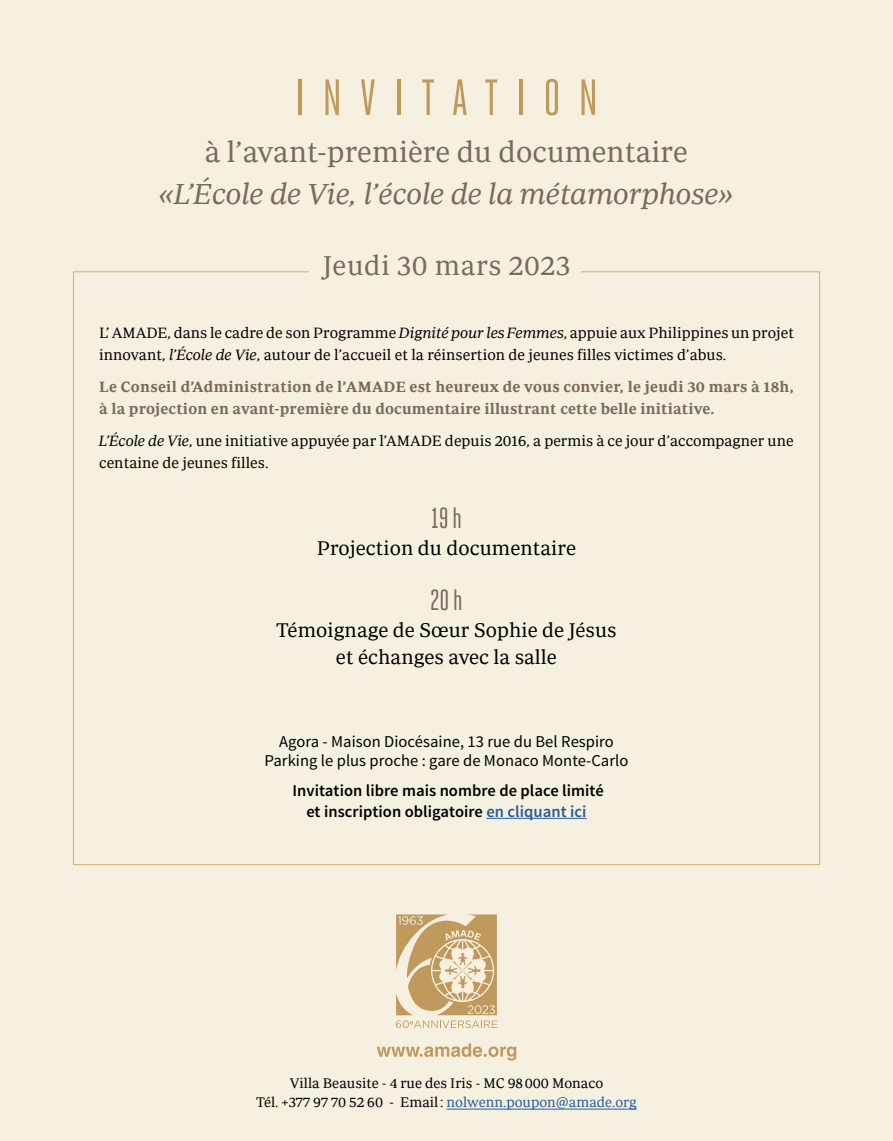
<style>
.page{position:relative;width:893px;height:1141px;background:#f5f0e0}
.page>*{position:absolute;margin:0;border:0;box-sizing:border-box;transform-origin:0 0}
.t1{font:50.75px "Heroic Condensed";letter-spacing:.35em;color:#c09a5d}
.t2{font:29.75px "Periodico Text Lg It";color:#7b6a58}
.t3{font:29.75px "Periodico Text Lg";color:#7b6a58}
.t4{font:29.05px "Heroic Condensed";letter-spacing:.065em;color:#7b6a58}
.t5{font:28px "Periodico Text Lg";letter-spacing:.02em;color:#7b6a58}
.t6{font:20.3px/27.1px "Periodico Text Lg";color:#000;text-align:center}
.t7{font:16.62px/18.4px "Source Sans Pro";color:#000;text-align:center}
.t8{font:600 16.62px/20.3px "Source Sans Pro";color:#000;text-align:center}
.t9{font:15.4px/22.2px "Periodico Text Lg";color:#000}
.t10{font:600 15.4px/22.2px "Periodico Text";letter-spacing:.01em;color:#7b6a58}
.t11{font:14.35px/19.6px "Periodico Text Lg";color:#000;text-align:center}
.s1{font-family:"Periodico Text Lg It"}
.s2{color:#275b9b}
</style>
<div class="page">
<hr style="left:486px;top:818px;width:100px;height:1px;background:#275b9b">
<svg style="left:377px;top:1043px;width:139px;height:18px"></svg>
<svg style="left:396px;top:914px;width:101px;height:114px"></svg>
<hr style="left:446px;top:1109px;width:191px;height:1px;background:#275b9b">
<h1 class="t1" style="left:295px;top:70px;width:304px">INVITATION</h1>
<h2 class="t3" style="left:205px;top:135px;width:484px">à l’avant-première du documentaire</h2>
<h2 class="t2" style="left:159px;top:177px;width:576px">«L’École de Vie, l’école de la métamorphose»</h2>
<h3 class="t5" style="left:323px;top:250px;width:249px">Jeudi 30 mars 2023</h3>
<p class="t9" style="left:99px;top:321px;width:696px">L’AMADE, dans le cadre de son Programme <span class="s1">Dignité pour les Femmes</span>, appuie aux Philippines un projet innovant, <span class="s1">l’École de Vie</span>, autour de l’accueil et la réinsertion de jeunes filles victimes d’abus.</p>
<p class="t10" style="left:99px;top:375px;width:696px">Le Conseil d’Administration de l’AMADE est heureux de vous convier, le jeudi 30 mars à 18h, à la projection en avant-première du documentaire illustrant cette belle initiative.</p>
<p class="t9" style="left:99px;top:429px;width:696px"><span class="s1">L’École de Vie</span>, une initiative appuyée par l’AMADE depuis 2016, a permis à ce jour d’accompagner une centaine de jeunes filles.</p>
<h3 class="t4" style="left:431px;top:502px;width:32px">19h</h3>
<h3 class="t6" style="left:317px;top:534px;width:261px">Projection du documentaire</h3>
<h3 class="t4" style="left:430px;top:584px;width:34px">20h</h3>
<h3 class="t6" style="left:276px;top:616px;width:342px">Témoignage de Sœur Sophie de Jésus et échanges avec la salle</h3>
<p class="t7" style="left:265px;top:733px;width:365px">Agora - Maison Diocésaine, 13 rue du Bel Respiro<br>Parking le plus proche : gare de Monaco Monte-Carlo</p>
<p class="t8" style="left:293px;top:781px;width:313px">Invitation libre mais nombre de place limité et inscription obligatoire <span class="s2">en cliquant ici</span></p>
<p class="t11" style="left:256px;top:1073px;width:382px">Villa Beausite - 4 rue des Iris - MC 98000 Monaco<br>Tél. +377 97 70 52 60 - Email: <span class="s2">nolwenn.poupon@amade.org</span></p>
</div>
